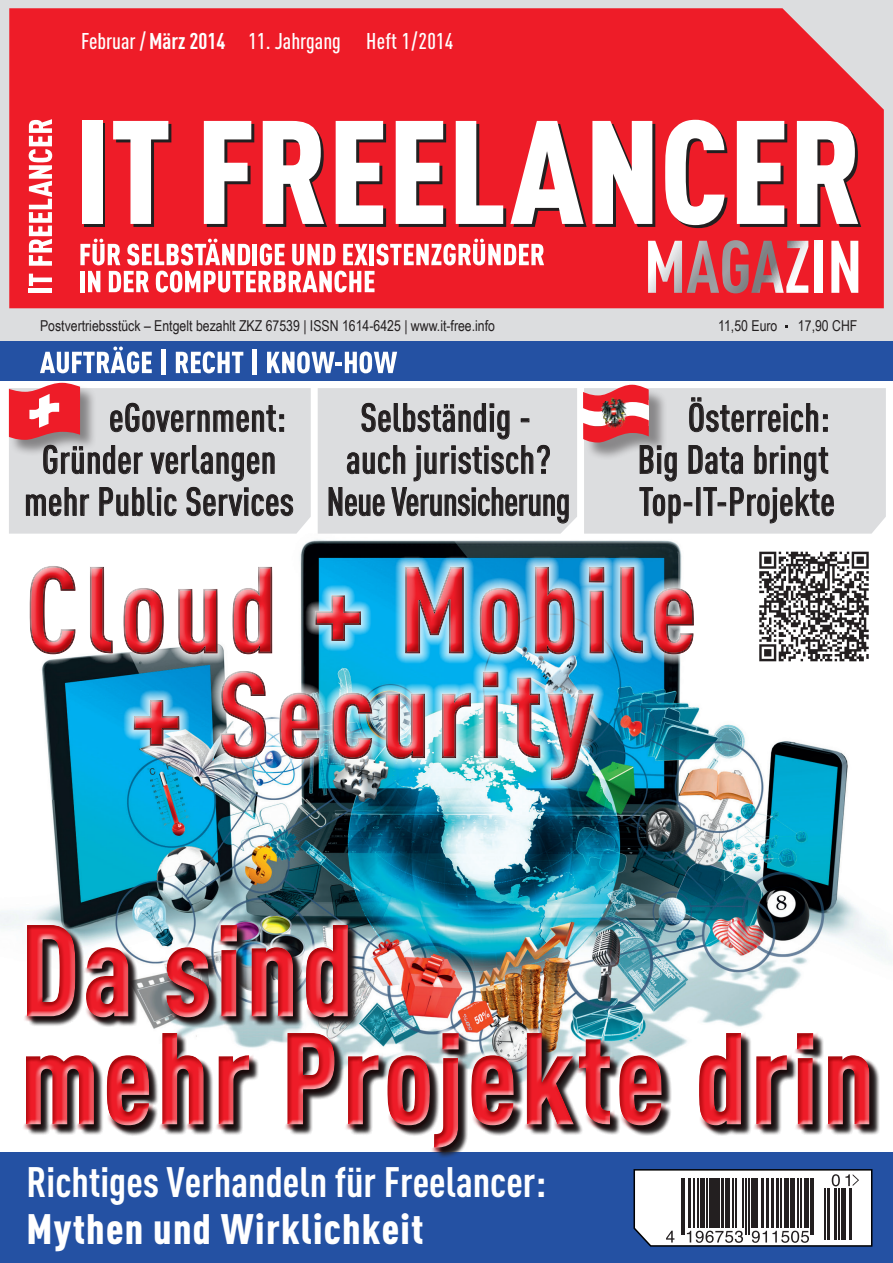
<style>
.page{position:relative;width:893px;height:1263px;background:#fff}
.page>*{position:absolute;margin:0;border:0;box-sizing:border-box;transform-origin:0 0}
.t1{font:700 42px "DIN Cond";color:#fff}
.t2{font:42px "DIN Cond Black Alternate";letter-spacing:.03em;color:#fff}
.t3{font:500 39px/42px "DIN Cond";letter-spacing:.01em;color:#231f20;text-align:center}
.t4{font:500 22.5px "DIN Cond";color:#fff}
.t5{font:15px "Arial Narrow";color:#231f20}
.s1{font-weight:700}
</style>
<div class="page">
<img style="left:0;top:539px;width:893px;height:425px">
<div style="left:0;top:1152px;width:893px;height:111px;background:#2451a3"></div>
<div style="left:0;top:0;width:893px;height:373px;background:#dcdddf"></div>
<div style="left:0;top:341px;width:893px;height:39px;background:#2451a3"></div>
<div style="left:9px;top:8px;width:875px;height:300px;background:#ee1c28"></div>
<div style="left:85px;top:124px;width:20px;height:103px;background:linear-gradient(to right,#231f20,#231f20)"></div>
<div style="left:82px;top:121px;width:20px;height:103px;background:#fff"></div>
<svg style="left:113px;top:121px;width:58px;height:106px;background:#e68187"></svg>
<svg style="left:204px;top:121px;width:50px;height:106px;background:#e49da1"></svg>
<svg style="left:263px;top:121px;width:64px;height:106px;background:#e7b6b9"></svg>
<svg style="left:336px;top:121px;width:50px;height:106px;background:#e3b2b5"></svg>
<svg style="left:396px;top:121px;width:50px;height:106px;background:#e3b2b5"></svg>
<svg style="left:456px;top:121px;width:199px;height:106px;background:#e79a9f"></svg>
<svg style="left:665px;top:120px;width:62px;height:108px;background:#e68f94"></svg>
<svg style="left:737px;top:121px;width:50px;height:106px;background:#e3b3b6"></svg>
<svg style="left:797px;top:121px;width:64px;height:106px;background:#e7b7b9"></svg>
<div style="left:29px;top:288px;width:23px;height:5px;background:#fff"></div>
<svg style="left:29px;top:274px;width:23px;height:12px"></svg>
<svg style="left:29px;top:119px;width:23px;height:147px;background:#f79ba0"></svg>
<svg style="left:80px;top:239px;width:40px;height:26px"></svg>
<svg style="left:127px;top:239px;width:123px;height:26px;background:#f5878e"></svg>
<hr style="left:253px;top:244px;width:4px;height:21px;background:#fff">
<svg style="left:260px;top:244px;width:25px;height:21px"></svg>
<svg style="left:292px;top:244px;width:44px;height:21px"></svg>
<svg style="left:343px;top:244px;width:25px;height:21px"></svg>
<hr style="left:370px;top:244px;width:4px;height:21px;background:#fff">
<svg style="left:376px;top:239px;width:168px;height:26px;background:#f68a90"></svg>
<div style="left:80px;top:271px;width:5px;height:21px;background:#fff"></div>
<svg style="left:88px;top:271px;width:12px;height:21px"></svg>
<svg style="left:109px;top:271px;width:40px;height:21px"></svg>
<svg style="left:156px;top:271px;width:218px;height:21px;background:#f79fa4"></svg>
<svg style="left:40px;top:346px;width:112px;height:27px"></svg>
<hr style="left:161px;top:349px;width:4px;height:26px;background:#fff">
<svg style="left:176px;top:351px;width:67px;height:22px"></svg>
<hr style="left:253px;top:349px;width:4px;height:26px;background:#fff">
<svg style="left:267px;top:351px;width:130px;height:22px"></svg>
<svg style="left:648px;top:240px;width:160px;height:53px;background:#d26970"></svg>
<div style="left:815px;top:241px;width:8px;height:52px;background:#fff"></div>
<svg style="left:831px;top:241px;width:27px;height:52px"></svg>
<svg style="left:318px;top:388px;width:259px;height:146px;background:#c7c7c9"></svg>
<svg style="left:9px;top:383px;width:302px;height:151px;background:#ccbfc1"></svg>
<svg style="left:583px;top:385px;width:303px;height:149px;background:#cdc5c8"></svg>
<img style="left:601px;top:397px;width:26px;height:32px">
<img style="left:756px;top:549px;width:116px;height:116px">
<div style="left:28px;top:926px;width:852px;height:232px;background:#231f20;opacity:.88"></div>
<div style="left:21px;top:919px;width:850px;height:232px;background:#a01c22;opacity:.75"></div>
<svg style="left:633px;top:1169px;width:240px;height:78px;background:#9e9d9f"></svg>
<svg style="left:19px;top:664px;width:685px;height:126px"></svg>
<div style="left:27px;top:564px;width:668px;height:216px;background:#a01c22;opacity:.75"></div>
<img style="left:123px;top:664px;width:481px;height:127px">
<div style="left:131px;top:669px;width:463px;height:112px;background:#a01c22;opacity:.75"></div>
<svg style="left:19px;top:555px;width:685px;height:109px"></svg>
<div style="left:27px;top:564px;width:668px;height:91px;background:#a01c22;opacity:.75"></div>
<p class="t4" style="left:81px;top:27px;width:374px">Februar / <span class="s1">März 2014</span> 11. Jahrgang Heft 1/2014</p>
<p class="t5" style="left:40px;top:317px;width:456px">Postvertriebsstück – Entgelt bezahlt ZKZ 67539 | ISSN 1614-6425 | www.it-free.info</p>
<p class="t5" style="left:718px;top:317px;width:61px">11,50 Euro</p>
<p class="t5" style="left:798px;top:317px;width:61px">17,90 CHF</p>
<p class="t3" style="left:109px;top:396px;width:178px">eGovernment:</p>
<p class="t3" style="left:42px;top:438px;width:236px">Gründer verlangen</p>
<p class="t3" style="left:24px;top:480px;width:271px">mehr Public Services</p>
<p class="t3" style="left:327px;top:396px;width:245px">Selbständig -<br>auch juristisch?<br>Neue Verunsicherung</p>
<p class="t3" style="left:638px;top:396px;width:199px;text-align:left;text-indent:50px">Österreich:<br>Big Data bringt<br>Top-IT-Projekte</p>
<p class="t1" style="left:26px;top:1157px;width:521px">Richtiges Verhandeln für Freelancer:</p>
<p class="t2" style="left:26px;top:1202px;width:399px">Mythen und Wirklichkeit</p>
</div>
